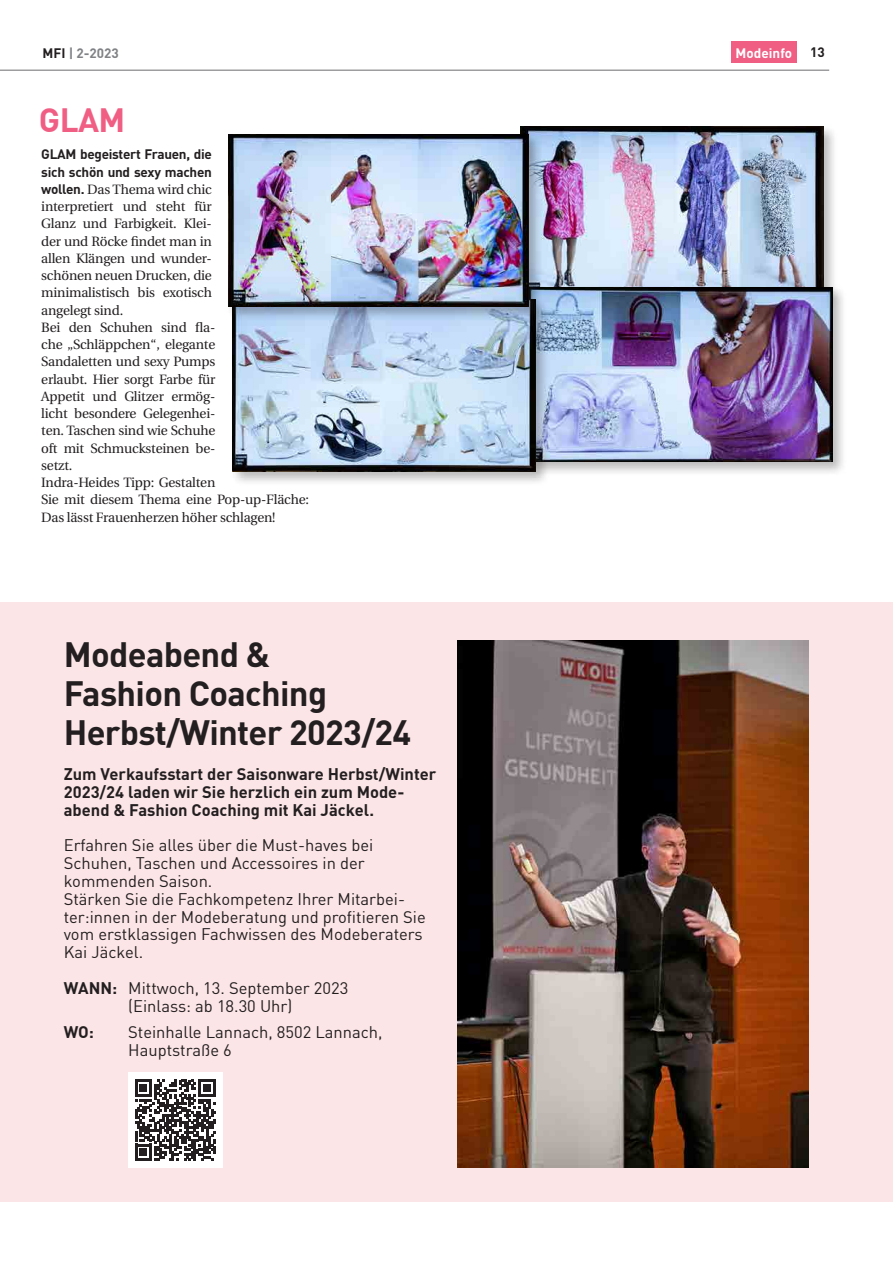
<style>
.page{position:relative;width:893px;height:1263px;background:#fff}
.page>*{position:absolute;margin:0;border:0;box-sizing:border-box;transform-origin:0 0}
.t1{font:700 34.5px/39px "DIN";letter-spacing:-.02em;color:#231f20}
.t2{font:700 33px "DIN";color:#f05e84}
.t3{font:16.5px/17.9px "DIN";color:#231f20}
.t4{font:700 16.5px/17.9px "DIN";color:#231f20}
.t5{font:13.5px/17.2px "Utopia";letter-spacing:-.015em;color:#231f20}
.t6{font:700 13.5px/17.2px "DIN";letter-spacing:-.02em;color:#231f20}
.t7{font:700 13.5px "DIN";color:#808285}
.t8{font:700 13.5px "DIN";color:#fff}
.s1{color:#231f20}
.s2{font-family:"DIN";font-weight:700}
.s3{font-weight:700}
</style>
<div class="page">
<hr style="left:0;top:70px;width:829px;height:1px;background:#6c6d70">
<div style="left:731px;top:42px;width:66px;height:21px;background:#f05e84"></div>
<div style="left:0;top:602px;width:893px;height:599px;background:#fce5e7"></div>
<div style="left:518px;top:124px;width:320px;height:189px;background:#231f20;opacity:.3"></div>
<img style="left:520px;top:126px;width:303px;height:159px">
<div style="left:527px;top:285px;width:320px;height:191px;background:#231f20;opacity:.3"></div>
<img style="left:543px;top:287px;width:289px;height:174px">
<div style="left:230px;top:297px;width:321px;height:189px;background:#231f20;opacity:.3"></div>
<img style="left:232px;top:321px;width:303px;height:150px">
<div style="left:226px;top:132px;width:317px;height:189px;background:#231f20;opacity:.3"></div>
<img style="left:229px;top:134px;width:300px;height:172px">
<img style="left:457px;top:641px;width:351px;height:527px">
<div style="left:128px;top:1072px;width:94px;height:96px;background:#fff"></div>
<svg style="left:135px;top:1079px;width:81px;height:82px"></svg>
<p class="t7" style="left:43px;top:44px;width:78px"><span class="s1">MFI</span> | 2-2023</p>
<p class="t8" style="left:736px;top:44px;width:58px">Modeinfo</p>
<p class="t6" style="left:810px;top:43px;width:16px">13</p>
<h2 class="t2" style="left:39px;top:98px;width:88px">GLAM</h2>
<p class="t6" style="left:41px;top:145px;width:172px">GLAM begeistert Frauen, die sich schön und sexy machen</p>
<p class="t5" style="left:41px;top:181px;width:269px"><span class="s2">wollen.</span> Das Thema wird chic<br>interpretiert und steht für<br>Glanz und Farbigkeit. Klei-<br>der und Röcke findet man in<br>allen Klängen und wunder-<br>schönen neuen Drucken, die<br>minimalistisch bis exotisch<br>angelegt sind.<br>Bei den Schuhen sind fla-<br>che „Schläppchen“, elegante<br>Sandaletten und sexy Pumps<br>erlaubt. Hier sorgt Farbe für<br>Appetit und Glitzer ermög-<br>licht besondere Gelegenhei-<br>ten. Taschen sind wie Schuhe<br>oft mit Schmucksteinen be-<br>setzt.<br>Indra-Heides Tipp: Gestalten<br>Sie mit diesem Thema eine Pop-up-Fläche:<br>Das lässt Frauenherzen höher schlagen!</p>
<h1 class="t1" style="left:64px;top:634px;width:349px">Modeabend &amp;<br>Fashion Coaching<br>Herbst/Winter 2023/24</h1>
<p class="t4" style="left:64px;top:764px;width:374px">Zum Verkaufsstart der Saisonware Herbst/Winter<br>2023/24 laden wir Sie herzlich ein zum Mode&shy;abend &amp; Fashion Coaching mit Kai Jäckel.</p>
<p class="t3" style="left:64px;top:836px;width:363px">Erfahren Sie alles über die Must-haves bei Schuhen, Taschen und Accessoires in der kommenden Saison.<br>Stärken Sie die Fachkompetenz Ihrer Mitarbei&shy;ter:innen in der Modeberatung und profitieren Sie vom erstklassigen Fachwissen des Modeberaters Kai Jäckel.</p>
<p class="t3" style="left:64px;top:978px;width:286px;text-align:center"><span class="s3">WANN:</span> Mittwoch, 13. September 2023 (Einlass: ab 18.30 Uhr)</p>
<p class="t4" style="left:64px;top:1022px;width:32px">WO:</p>
<p class="t3" style="left:128px;top:1023px;width:256px">Steinhalle Lannach, 8502 Lannach,<br>Hauptstraße 6</p>
</div>
